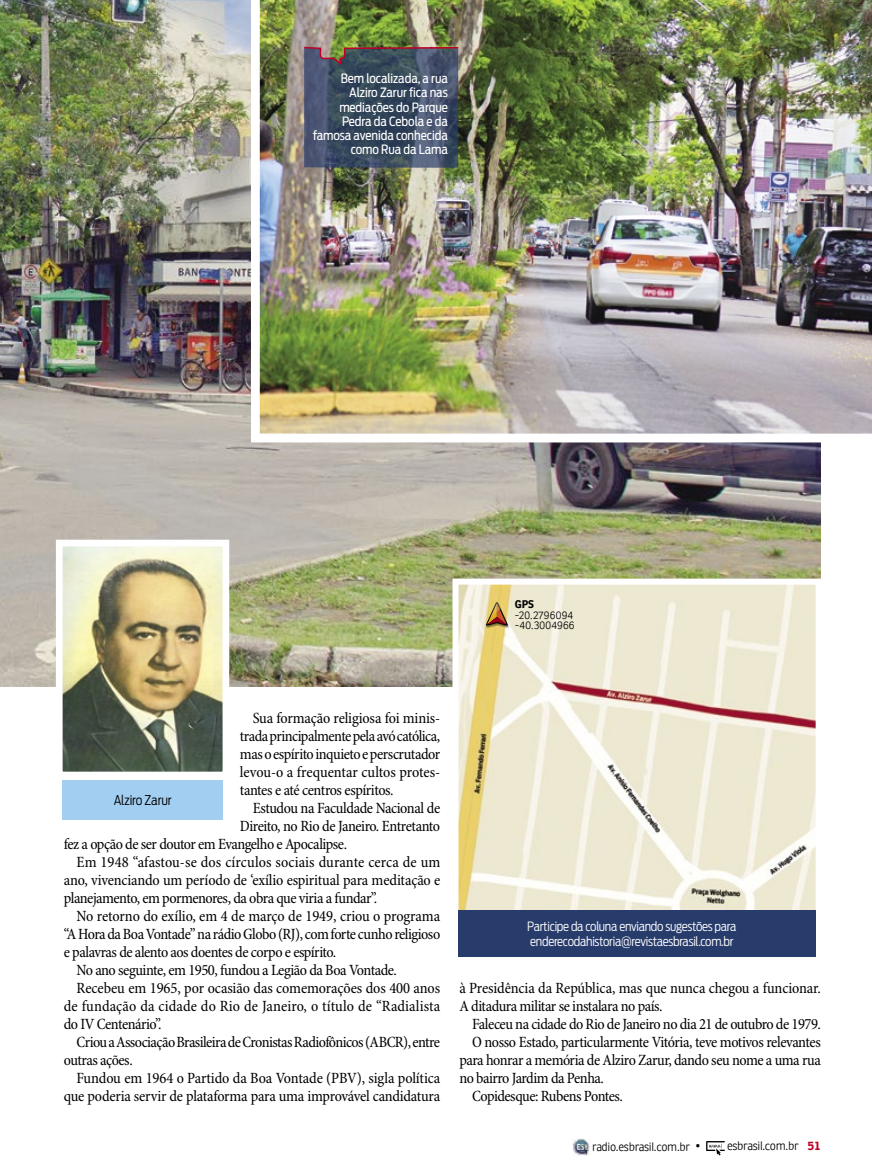
<style>
.page{position:relative;width:872px;height:1170px;background:#fff}
.page>*{position:absolute;margin:0;border:0;box-sizing:border-box;transform-origin:0 0}
.Texto_geral_2015{font:condensed 15.75px/18px "Minion Pro";letter-spacing:-.03em;color:#000;text-align:justify}
.Texto_de_box_2012{font:300 13.35px "Antenna Cond";letter-spacing:-.01em;color:#000}
.Legenda_2015_regular{font:12.75px/14.2px "Antenna Cond";letter-spacing:-.005em;color:#fff;text-align:right}
.Texto_de_box_2015{font:300 12.75px/15px "Antenna Cond";letter-spacing:-.02em;color:#fff}
.Paginador_info_2015{font:12px "Ronnia Next Light Nova";letter-spacing:-.025em;color:#000}
.Paginador_info_2015-2{font:700 12px "Ronnia Next";color:#be0027}
.Texto_GPS_light_2015{font:300 10.8px/10.8px "Ronnia Next";letter-spacing:.02em;color:#000}
.Texto_GPS_bold_2015{font:700 10.8px "Ronnia Next";color:#000}
</style>
<div class="page">
<img style="left:0;top:0;width:821px;height:686px">
<img style="left:246px;top:0;width:626px;height:447px">
<img style="left:573px;top:1138px;width:17px;height:17px">
<svg style="left:706px;top:1141px;width:19px;height:14px"></svg>
<svg style="left:303px;top:46px;width:157px;height:122px;background:#434f63"></svg>
<svg style="left:53px;top:536px;width:180px;height:245px;background:#b0ad90"></svg>
<div style="left:63px;top:779px;width:160px;height:40px;background:#a2cef2"></div>
<svg style="left:449px;top:575px;width:372px;height:382px"></svg>
<div style="left:458px;top:910px;width:358px;height:46px;background:#283c6c"></div>
<img style="left:485px;top:602px;width:25px;height:26px">
<svg style="left:486px;top:602px;width:22px;height:23px"></svg>
<p class="Legenda_2015_regular" style="left:313px;top:71px;width:137px">Bem localizada, a rua<br>Alziro Zarur fica nas mediações do Parque<br>Pedra da Cebola e da famosa avenida conhecida como Rua da Lama</p>
<p class="Texto_GPS_bold_2015" style="left:515px;top:597px;width:21px">GPS</p>
<p class="Texto_GPS_light_2015" style="left:515px;top:609px;width:61px">-20.2796094 -40.3004966</p>
<p class="Texto_geral_2015" style="left:240px;top:709px;width:202px;text-indent:13px">Sua formação religiosa foi minis&shy;trada principalmente pela avó católica, mas o espírito inquieto e perscrutador levou-o a frequentar cultos protes&shy;tantes e até centros espíritos.</p>
<p class="Texto_geral_2015" style="left:253px;top:799px;width:189px">Estudou na Faculdade Nacional de</p>
<p class="Texto_geral_2015" style="left:240px;top:817px;width:202px">Direito, no Rio de Janeiro. Entretanto</p>
<p class="Texto_geral_2015" style="left:64px;top:835px;width:285px">fez a opção de ser doutor em Evangelho e Apocalipse.</p>
<p class="Texto_geral_2015" style="left:64px;top:853px;width:378px;text-indent:13px">Em 1948 “afastou-se dos círculos sociais durante cerca de um ano, vivenciando um período de ‘exílio espiritual para meditação e planejamento, em pormenores, da obra que viria a fundar”.</p>
<p class="Texto_geral_2015" style="left:64px;top:907px;width:378px;text-indent:13px">No retorno do exílio, em 4 de março de 1949, criou o programa “A Hora da Boa Vontade” na rádio Globo (RJ), com forte cunho religioso e palavras de alento aos doentes de corpo e espírito.</p>
<p class="Texto_geral_2015" style="left:77px;top:961px;width:322px">No ano seguinte, em 1950, fundou a Legião da Boa Vontade.</p>
<p class="Texto_geral_2015" style="left:64px;top:979px;width:378px;text-indent:13px">Recebeu em 1965, por ocasião das comemorações dos 400 anos de fundação da cidade do Rio de Janeiro, o título de “Radialista do IV Centenário”.</p>
<p class="Texto_geral_2015" style="left:64px;top:1033px;width:378px;text-indent:13px">Criou a Associação Brasileira de Cronistas Radiofônicos (ABCR), entre outras ações.</p>
<p class="Texto_geral_2015" style="left:64px;top:1069px;width:378px;text-align:right">Fundou em 1964 o Partido da Boa Vontade (PBV), sigla política que poderia servir de plataforma para uma improvável candidatura</p>
<p class="Texto_de_box_2012" style="left:114px;top:792px;width:59px">Alziro Zarur</p>
<p class="Texto_de_box_2015" style="left:527px;top:918px;width:211px">Participe da coluna enviando sugestões para enderecodahistoria@revistaesbrasil.com.br</p>
<p class="Texto_geral_2015" style="left:459px;top:979px;width:363px">à Presidência da República, mas que nunca chegou a funcionar.<br>A ditadura militar se instalara no país.</p>
<p class="Texto_geral_2015" style="left:472px;top:1015px;width:350px">Faleceu na cidade do Rio de Janeiro no dia 21 de outubro de 1979.</p>
<p class="Texto_geral_2015" style="left:459px;top:1033px;width:363px;text-indent:13px">O nosso Estado, particularmente Vitória, teve motivos relevantes para honrar a memória de Alziro Zarur, dando seu nome a uma rua no bairro Jardim da Penha.</p>
<p class="Texto_geral_2015" style="left:472px;top:1087px;width:152px">Copidesque: Rubens Pontes.</p>
<p class="Paginador_info_2015" style="left:592px;top:1139px;width:208px">radio.esbrasil.com.br • esbrasil.com.br</p>
<p class="Paginador_info_2015-2" style="left:807px;top:1137px;width:15px">51</p>
</div>
